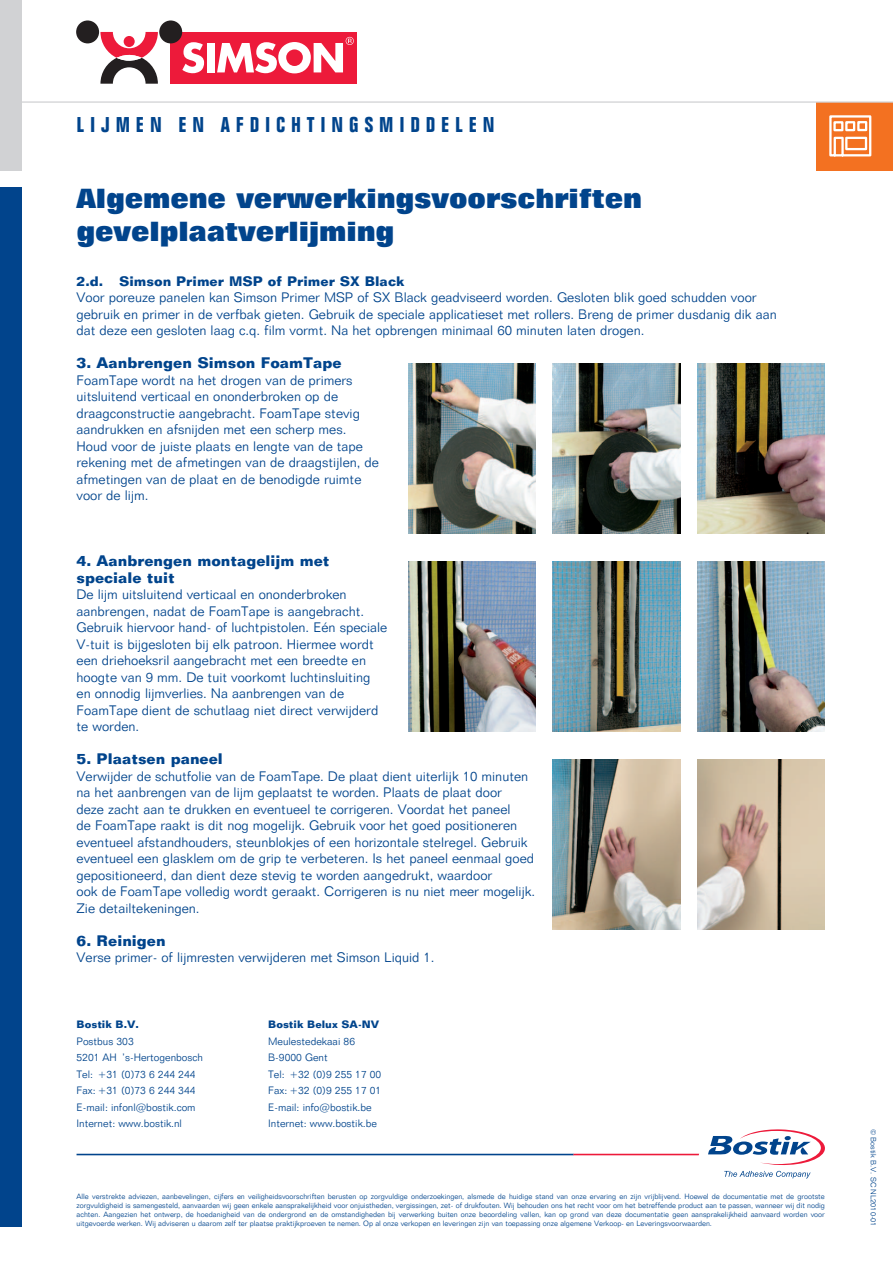
<style>
.page{position:relative;width:893px;height:1263px;background:#fff}
.page>*{position:absolute;margin:0;border:0;box-sizing:border-box;transform-origin:0 0}
.t1{font:800 27px/33px "Folio BT";letter-spacing:-.005em;color:#01448c}
.t2{font:700 condensed 21px "Folio BT";letter-spacing:.275em;color:#01448c}
.t3{font:700 15px/16.5px "Folio BT";color:#01448c}
.t4{font:300 13.5px/16.5px "Folio BT";color:#01448c}
.t5{font:700 13.5px "Folio BT";color:#01448c}
.t6{font:300 10.5px/16.5px "Folio BT";color:#01448c}
.t7{font:700 10.5px "Folio BT";color:#01448c}
.t8{font:300 7.5px/9px "Folio BT";color:#01448c;text-align:justify}
</style>
<div class="page">
<div style="left:816px;top:102px;width:77px;height:68px;background:#f37121"></div>
<svg style="left:829px;top:115px;width:43px;height:42px"></svg>
<div style="left:0;top:187px;width:21px;height:1039px;background:#01448c"></div>
<hr style="left:0;top:101px;width:893px;height:2px;background:#d1d2d4">
<img style="left:408px;top:363px;width:128px;height:170px">
<img style="left:553px;top:363px;width:127px;height:170px">
<img style="left:697px;top:363px;width:128px;height:170px">
<div style="left:171px;top:32px;width:186px;height:52px;background:#ed1a3a"></div>
<svg style="left:182px;top:42px;width:22px;height:31px"></svg>
<div style="left:207px;top:43px;width:8px;height:29px;background:#fff"></div>
<svg style="left:100px;top:32px;width:58px;height:52px"></svg>
<div style="left:124px;top:36px;width:11px;height:11px;background:#ed1a3a;border-radius:50%"></div>
<div style="left:159px;top:20px;width:23px;height:23px;background:#231f20;border-radius:50%"></div>
<div style="left:76px;top:20px;width:23px;height:23px;background:#231f20;border-radius:50%"></div>
<svg style="left:117px;top:55px;width:25px;height:6px"></svg>
<svg style="left:217px;top:37px;width:137px;height:36px"></svg>
<img style="left:553px;top:759px;width:127px;height:170px">
<img style="left:697px;top:759px;width:128px;height:170px">
<img style="left:408px;top:561px;width:128px;height:170px">
<img style="left:553px;top:561px;width:127px;height:170px">
<img style="left:697px;top:561px;width:128px;height:170px">
<div style="left:0;top:0;width:21px;height:170px;background:#d1d2d4"></div>
<hr style="left:77px;top:1154px;width:497px;height:1px;background:#01448c">
<svg style="left:573px;top:1154px;width:126px;height:1px"></svg>
<svg style="left:708px;top:1129px;width:117px;height:49px"></svg>
<h2 class="t2" style="left:77px;top:111px;width:420px">LIJMEN EN AFDICHTINGSMIDDELEN</h2>
<h1 class="t1" style="left:77px;top:182px;width:567px">Algemene verwerkingsvoorschriften gevelplaatverlijming</h1>
<p class="t5" style="left:77px;top:273px;width:329px">2.d. Simson Primer MSP of Primer SX Black</p>
<p class="t4" style="left:77px;top:289px;width:702px">Voor poreuze panelen kan Simson Primer MSP of SX Black geadviseerd worden. Gesloten blik goed schudden voor gebruik en primer in de verfbak gieten. Gebruik de speciale applicatieset met rollers. Breng de primer dusdanig dik aan dat deze een gesloten laag c.q. film vormt. Na het opbrengen minimaal 60 minuten laten drogen.</p>
<p class="t3" style="left:77px;top:355px;width:267px">3. Aanbrengen Simson FoamTape</p>
<p class="t4" style="left:77px;top:372px;width:304px">FoamTape wordt na het drogen van de primers uitsluitend verticaal en ononderbroken op de draagconstructie aangebracht. FoamTape stevig aandrukken en afsnijden met een scherp mes.<br>Houd voor de juiste plaats en lengte van de tape rekening met de afmetingen van de draagstijlen, de afmetingen van de plaat en de benodigde ruimte voor de lijm.</p>
<p class="t3" style="left:77px;top:553px;width:254px">4. Aanbrengen montagelijm met speciale tuit</p>
<p class="t4" style="left:77px;top:586px;width:312px">De lijm uitsluitend verticaal en ononderbroken aanbrengen, nadat de FoamTape is aangebracht.<br>Gebruik hiervoor hand- of luchtpistolen. Eén speciale V-tuit is bijgesloten bij elk patroon. Hiermee wordt een driehoeksril aangebracht met een breedte en hoogte van 9 mm. De tuit voorkomt luchtinsluiting en onnodig lijmverlies. Na aanbrengen van de FoamTape dient de schutlaag niet direct verwijderd te worden.</p>
<p class="t3" style="left:77px;top:751px;width:148px">5. Plaatsen paneel</p>
<p class="t4" style="left:77px;top:768px;width:460px">Verwijder de schutfolie van de FoamTape. De plaat dient uiterlijk 10 minuten na het aanbrengen van de lijm geplaatst te worden. Plaats de plaat door<br>deze zacht aan te drukken en eventueel te corrigeren. Voordat het paneel<br>de FoamTape raakt is dit nog mogelijk. Gebruik voor het goed positioneren eventueel afstandhouders, steunblokjes of een horizontale stelregel. Gebruik eventueel een glasklem om de grip te verbeteren. Is het paneel eenmaal goed gepositioneerd, dan dient deze stevig te worden aangedrukt, waardoor<br>ook de FoamTape volledig wordt geraakt. Corrigeren is nu niet meer mogelijk.<br>Zie detailtekeningen.</p>
<p class="t3" style="left:77px;top:932px;width:91px">6. Reinigen</p>
<p class="t4" style="left:77px;top:949px;width:360px">Verse primer- of lijmresten verwijderen met Simson Liquid 1.</p>
<p class="t7" style="left:77px;top:1018px;width:64px">Bostik B.V.</p>
<p class="t6" style="left:77px;top:1033px;width:128px">Postbus 303<br>5201 AH ’s-Hertogenbosch<br>Tel: +31 (0)73 6 244 244<br>Fax: +31 (0)73 6 244 344<br>E-mail: infonl@bostik.com<br>Internet: www.bostik.nl</p>
<p class="t7" style="left:268px;top:1018px;width:112px">Bostik Belux SA-NV</p>
<p class="t6" style="left:268px;top:1033px;width:115px">Meulestedekaai 86<br>B-9000 Gent<br>Tel: +32 (0)9 255 17 00<br>Fax: +32 (0)9 255 17 01<br>E-mail: info@bostik.be<br>Internet: www.bostik.be</p>
<p class="t8" style="left:77px;top:1192px;width:750px">Alle verstrekte adviezen, aanbevelingen, cijfers en veiligheidsvoorschriften berusten op zorgvuldige onderzoekingen, alsmede de huidige stand van onze ervaring en zijn vrijblijvend. Hoewel de documentatie met de grootste zorgvuldigheid is samengesteld, aanvaarden wij geen enkele aansprakelijkheid voor onjuistheden, vergissingen, zet- of drukfouten. Wij behouden ons het recht voor om het betreffende product aan te passen, wanneer wij dit nodig achten. Aangezien het ontwerp, de hoedanigheid van de ondergrond en de omstandigheden bij verwerking buiten onze beoordeling vallen, kan op grond van deze documentatie geen aansprakelijkheid aanvaard worden voor uitgevoerde werken. Wij adviseren u daarom zelf ter plaatse praktijkproeven te nemen. Op al onze verkopen en leveringen zijn van toepassing onze algemene Verkoop- en Leveringsvoorwaarden.</p>
<p class="t8" style="left:878px;top:1129px;width:99px;rotate:90deg">© Bostik B.V. SC NL2010-01</p>
</div>
